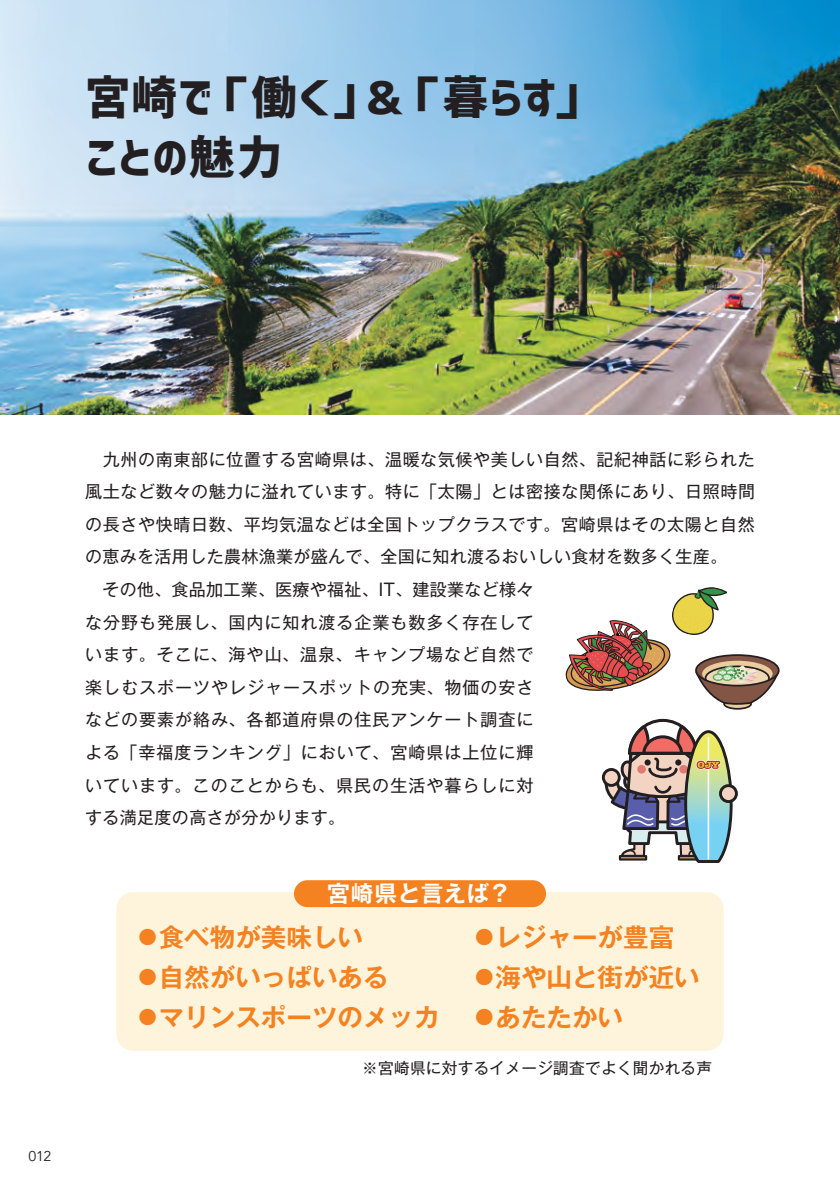
<style>
.page{position:relative;width:840px;height:1191px;background:#fff}
.page>*{position:absolute;margin:0;border:0;box-sizing:border-box;transform-origin:0 0}
.t1{font:45.4px/59.6px "Corporate Logo Bold";letter-spacing:.02em;color:#231f20}
.t2{font:700 25.6px "Gothic MB101 Pro De";color:#f58220}
.t3{font:700 22.6px "Gothic MB101 Pro De";letter-spacing:.015em;color:#fff}
.t4{font:17px/32.6px "Gothic MB101 Pro";letter-spacing:.04em;color:#231f20}
.t5{font:15.6px "Gothic MB101 Pro";letter-spacing:.02em;color:#231f20}
.t6{font:14.2px "Avenir";color:#231f20}
.s1{font-size:18.4px}
</style>
<div class="page">
<img style="left:0;top:0;width:839px;height:414px">
<div style="left:116px;top:892px;width:607px;height:159px;background:#fef4db;border-radius:17px"></div>
<div style="left:294px;top:880px;width:251px;height:27px;background:#f58220;border-radius:13px"></div>
<div style="left:601px;top:768px;width:19px;height:19px;border:3px solid #231f20;border-radius:50%"></div>
<svg style="left:602px;top:719px;width:131px;height:144px"></svg>
<div style="left:720px;top:785px;width:16px;height:16px;background:#f3d4c2;border-radius:50%"></div>
<div style="left:718px;top:784px;width:19px;height:19px;border:3px solid #231f20;border-radius:50%"></div>
<div style="left:723px;top:699px;width:27px;height:10px;background:#e9cd9f;border-radius:50%"></div>
<div style="left:722px;top:698px;width:29px;height:11px;border:2px solid #231f20;border-radius:50%"></div>
<svg style="left:565px;top:587px;width:214px;height:118px"></svg>
<div style="left:694px;top:654px;width:85px;height:32px;border:2px solid #231f20;border-radius:50%"></div>
<h1 class="t1" style="left:85px;top:66px;width:515px">宮崎で「働く」＆「暮らす」ことの魅力</h1>
<p class="t6" style="left:28px;top:1147px;width:24px">012</p>
<p class="t4" style="left:85px;top:440px;width:671px">　九州の南東部に位置する宮崎県は、温暖な気候や美しい自然、記紀神話に彩られた風土など数々の魅力に溢れています。特に「太陽」とは密接な関係にあり、日照時間の長さや快晴日数、平均気温などは全国トップクラスです。宮崎県はその太陽と自然の恵みを活用した農林漁業が盛んで、全国に知れ渡るおいしい食材を数多く生産。<br>　その他、食品加工業、医療や福祉、IT、建設業など様々<br>な分野も発展し、国内に知れ渡る企業も数多く存在して<br>います。そこに、海や山、温泉、キャンプ場など自然で<br>楽しむスポーツやレジャースポットの充実、物価の安さ<br>などの要素が絡み、各都道府県の住民アンケート調査に<br>よる「幸福度ランキング」において、宮崎県は上位に輝<br>いています。このことからも、県民の生活や暮らしに対<br>する満足度の高さが分かります。</p>
<h3 class="t3" style="left:327px;top:875px;width:185px">宮崎県と言えば？</h3>
<h2 class="t2" style="left:138px;top:915px;width:226px"><span class="s1">●</span>食べ物が美味しい</h2>
<h2 class="t2" style="left:138px;top:955px;width:251px"><span class="s1">●</span>自然がいっぱいある</h2>
<h2 class="t2" style="left:475px;top:915px;width:200px"><span class="s1">●</span>レジャーが豊富</h2>
<h2 class="t2" style="left:475px;top:955px;width:226px"><span class="s1">●</span>海や山と街が近い</h2>
<h2 class="t2" style="left:138px;top:995px;width:302px"><span class="s1">●</span>マリンスポーツのメッカ</h2>
<h2 class="t2" style="left:475px;top:995px;width:149px"><span class="s1">●</span>あたたかい</h2>
<p class="t5" style="left:362px;top:1055px;width:351px">※宮崎県に対するイメージ調査でよく聞かれる声</p>
</div>
